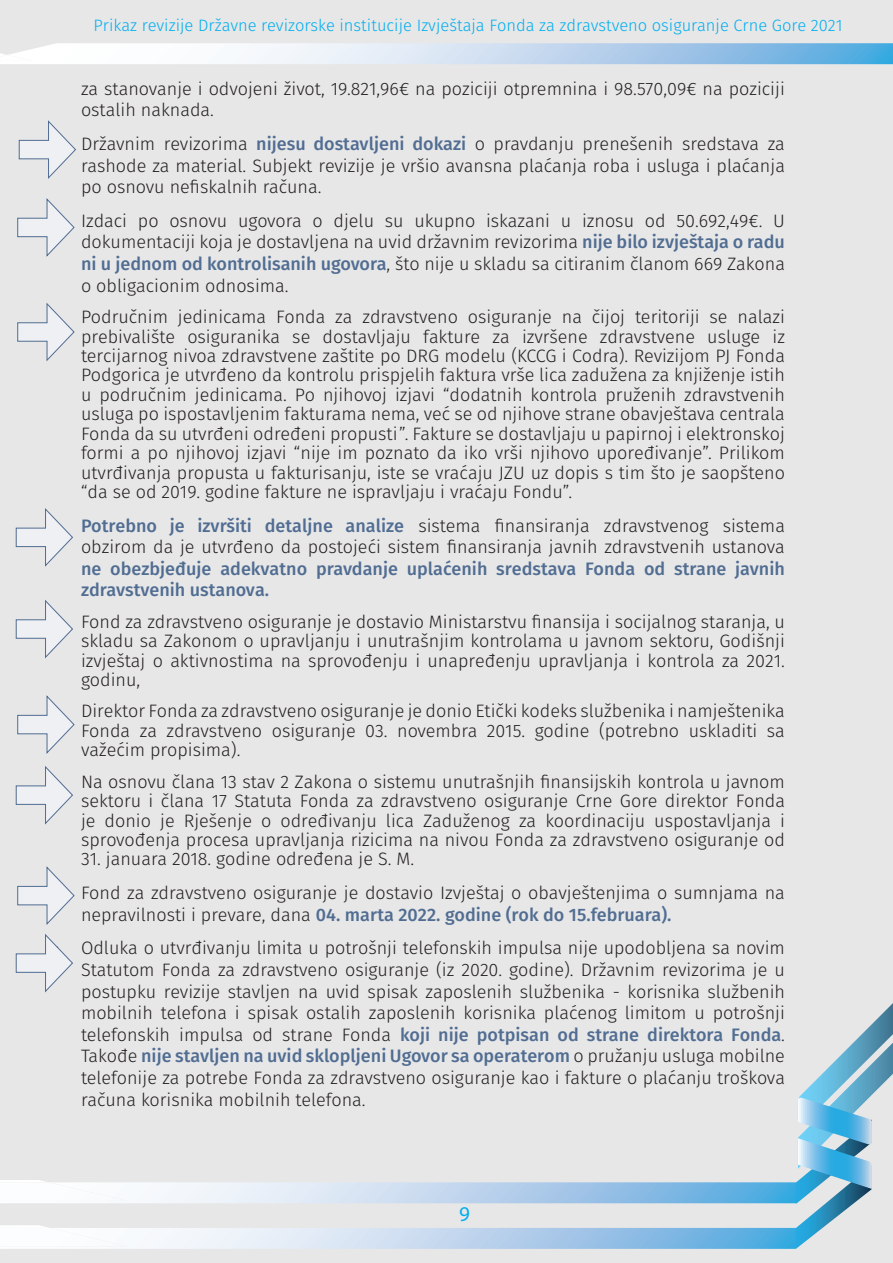
<style>
.page{position:relative;width:893px;height:1263px;background:#e7e7e7}
.page>*{position:absolute;margin:0;border:0;box-sizing:border-box;transform-origin:0 0}
.t1{font:21px "Myriad Pro";color:#00aeef}
.t2{font:300 18px/21.6px "Fira Sans";color:#231f20;text-align:justify}
.t3{font:500 18px/21.6px "Fira Sans";color:#516d92;text-align:justify}
.t4{font:300 16.5px "Fira Sans";color:#00aeef}
.s1{font-weight:500;color:#516d92}
.s2{font-weight:300;color:#231f20}
</style>
<div class="page">
<img style="left:0;top:1225px;width:48px;height:3px">
<img style="left:0;top:1180px;width:45px;height:2px">
<img style="left:0;top:43px;width:893px;height:21px">
<img style="left:0;top:55px;width:32px;height:6px">
<img style="left:0;top:1228px;width:796px;height:21px">
<div style="left:0;top:1228px;width:128px;height:18px;background:#fcfdfe"></div>
<img style="left:0;top:1182px;width:796px;height:21px">
<div style="left:0;top:1182px;width:127px;height:19px;background:#fbfcfd"></div>
<svg style="left:796px;top:1003px;width:97px;height:246px"></svg>
<svg style="left:15px;top:766px;width:58px;height:59px"></svg>
<svg style="left:15px;top:934px;width:58px;height:59px"></svg>
<svg style="left:15px;top:600px;width:58px;height:59px"></svg>
<svg style="left:18px;top:120px;width:58px;height:59px"></svg>
<svg style="left:17px;top:866px;width:58px;height:59px"></svg>
<svg style="left:17px;top:695px;width:58px;height:59px"></svg>
<svg style="left:17px;top:198px;width:58px;height:59px"></svg>
<svg style="left:15px;top:508px;width:58px;height:59px"></svg>
<svg style="left:17px;top:302px;width:58px;height:60px"></svg>
<p class="t4" style="left:93px;top:13px;width:751px">Prikaz revizije Državne revizorske institucije Izvještaja Fonda za zdravstveno osiguranje Crne Gore 2021</p>
<p class="t2" style="left:81px;top:78px;width:705px">za stanovanje i odvojeni život, 19.821,96€ na poziciji otpremnina i 98.570,09€ na poziciji ostalih naknada.</p>
<p class="t2" style="left:81px;top:133px;width:705px;text-indent:-27px">• Državnim revizorima <span class="s1">nijesu dostavljeni dokazi</span> o pravdanju prenešenih sredstava za rashode za material. Subjekt revizije je vršio avansna plaćanja roba i usluga i plaćanja po osnovu nefiskalnih računa.</p>
<p class="t2" style="left:81px;top:210px;width:705px;text-indent:-27px">• Izdaci po osnovu ugovora o djelu su ukupno iskazani u iznosu od 50.692,49€. U dokumentaciji koja je dostavljena na uvid državnim revizorima <span class="s1">nije bilo izvještaja o radu ni u jednom od kontrolisanih ugovora</span>, što nije u skladu sa citiranim članom 669 Zakona o obligacionim odnosima.</p>
<p class="t2" style="left:81px;top:307px;width:705px;line-height:19.4px;text-indent:-27px">• Područnim jedinicama Fonda za zdravstveno osiguranje na čijoj teritoriji se nalazi prebivalište osiguranika se dostavljaju fakture za izvršene zdravstvene usluge iz tercijarnog nivoa zdravstvene zaštite po DRG modelu (KCCG i Codra). Revizijom PJ Fonda Podgorica je utvrđeno da kontrolu prispjelih faktura vrše lica zadužena za knjiženje istih u područnim jedinicama. Po njihovoj izjavi “dodatnih kontrola pruženih zdravstvenih usluga po ispostavljenim fakturama nema, već se od njihove strane obavještava centrala Fonda da su utvrđeni određeni propusti”. Fakture se dostavljaju u papirnoj i elektronskoj formi a po njihovoj izjavi “nije im poznato da iko vrši njihovo upoređivanje”. Prilikom utvrđivanja propusta u fakturisanju, iste se vraćaju JZU uz dopis s tim što je saopšteno “da se od 2019. godine fakture ne ispravljaju i vraćaju Fondu”.</p>
<p class="t3" style="left:81px;top:513px;width:705px;text-indent:-27px">• Potrebno je izvršiti detaljne analize <span class="s2">sistema finansiranja zdravstvenog sistema obzirom da je utvrđeno da postojeći sistem finansiranja javnih zdravstvenih ustanova </span>ne obezbjeđuje adekvatno pravdanje uplaćenih sredstava Fonda od strane javnih zdravstvenih ustanova.</p>
<p class="t2" style="left:81px;top:612px;width:705px;line-height:19.5px;text-indent:-27px">• Fond za zdravstveno osiguranje je dostavio Ministarstvu finansija i socijalnog staranja, u skladu sa Zakonom o upravljanju i unutrašnjim kontrolama u javnom sektoru, Godišnji izvještaj o aktivnostima na sprovođenju i unapređenju upravljanja i kontrola za 2021. godinu,</p>
<p class="t2" style="left:81px;top:701px;width:705px;line-height:19.5px;text-indent:-27px">• Direktor Fonda za zdravstveno osiguranje je donio Etički kodeks službenika i namještenika Fonda za zdravstveno osiguranje 03. novembra 2015. godine (potrebno uskladiti sa važećim propisima).</p>
<p class="t2" style="left:81px;top:772px;width:705px;line-height:19.5px;text-indent:-27px">• Na osnovu člana 13 stav 2 Zakona o sistemu unutrašnjih finansijskih kontrola u javnom sektoru i člana 17 Statuta Fonda za zdravstveno osiguranje Crne Gore direktor Fonda je donio je Rješenje o određivanju lica Zaduženog za koordinaciju uspostavljanja i sprovođenja procesa upravljanja rizicima na nivou Fonda za zdravstveno osiguranje od</p>
<p class="t2" style="left:81px;top:848px;width:335px">31. januara 2018. godine određena je S. M.</p>
<p class="t2" style="left:81px;top:882px;width:705px;text-indent:-27px">• Fond za zdravstveno osiguranje je dostavio Izvještaj o obavještenjima o sumnjama na nepravilnosti i prevare, dana <span class="s1">04. marta 2022. godine (rok do 15.februara).</span></p>
<p class="t2" style="left:81px;top:937px;width:705px;text-indent:-27px">• Odluka o utvrđivanju limita u potrošnji telefonskih impulsa nije upodobljena sa novim Statutom Fonda za zdravstveno osiguranje (iz 2020. godine). Državnim revizorima je u postupku revizije stavljen na uvid spisak zaposlenih službenika - korisnika službenih mobilnih telefona i spisak ostalih zaposlenih korisnika plaćenog limitom u potrošnji telefonskih impulsa od strane Fonda <span class="s1">koji nije potpisan od strane direktora Fonda</span>.<br>Takođe <span class="s1">nije stavljen na uvid sklopljeni Ugovor sa operaterom</span> o pružanju usluga mobilne telefonije za potrebe Fonda za zdravstveno osiguranje kao i fakture o plaćanju troškova računa korisnika mobilnih telefona.</p>
<p class="t1" style="left:459px;top:1200px;width:12px">9</p>
</div>
